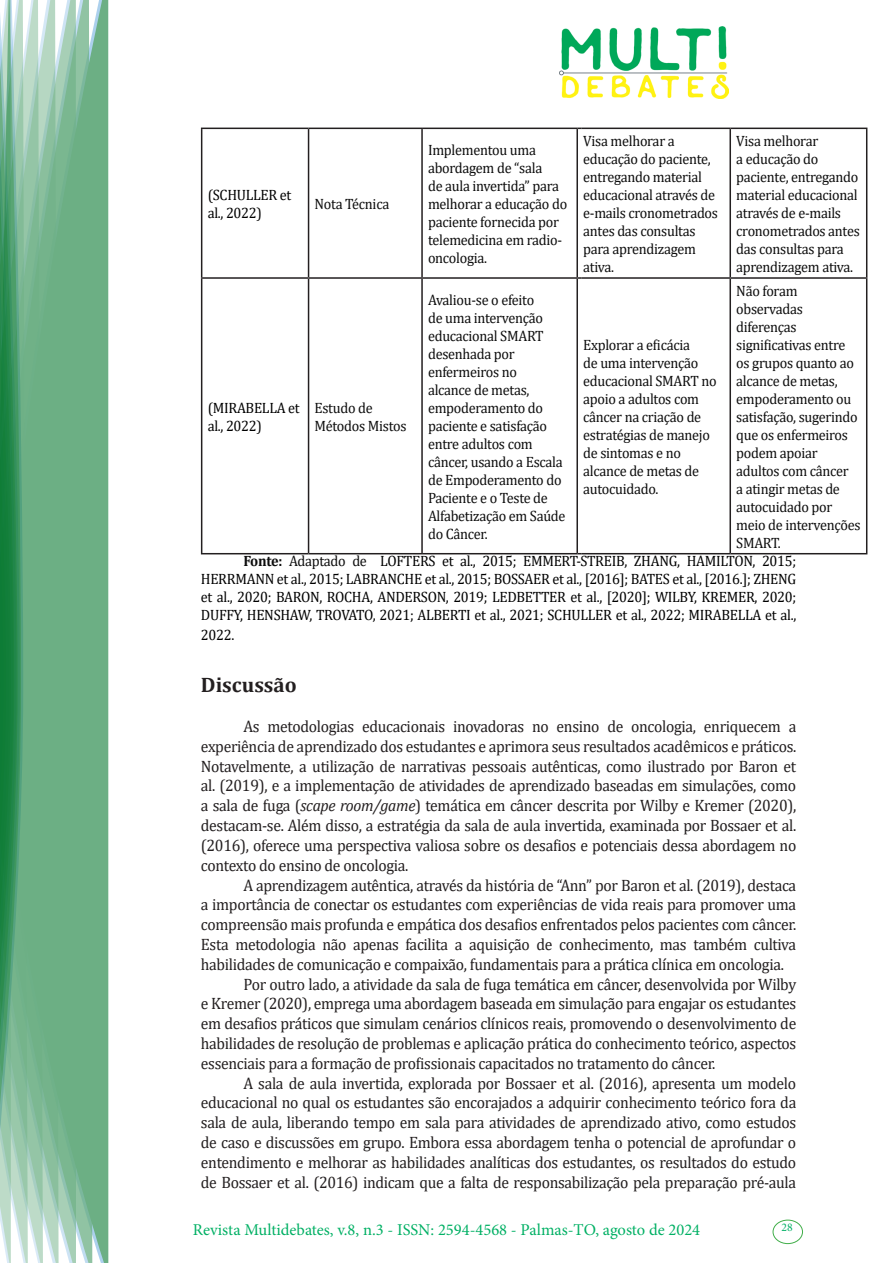
<style>
.page{position:relative;width:893px;height:1263px;background:#fff}
.page>*{position:absolute;margin:0;border:0;box-sizing:border-box;transform-origin:0 0}
.Titulo_2{font:700 21px "Cambria";color:#231f20}
.texto{font:16.5px/19.8px "Cambria";letter-spacing:-.02em;color:#231f20;text-align:justify;scale:.95 1}
.t1{font:16.5px "Minion Pro";color:#00b064}
.texto-2{font:15px/18px "Cambria";letter-spacing:-.02em;color:#0d0d0d;scale:.95 1}
.texto-3{font:15px/18px "Cambria";letter-spacing:-.02em;color:#000;scale:.95 1}
.t2{font:11.7px "Minion Pro";color:#00b064}
.s1{font-weight:700;color:#0d0d0d}
.s2{color:#0d0d0d}
.s3{font-style:italic}
</style>
<div class="page">
<img style="left:559px;top:26px;width:169px;height:72px">
<div style="left:95px;top:0;width:14px;height:1263px;background:#6caf84"></div>
<svg style="left:79px;top:0;width:16px;height:1263px;background:#71b289"></svg>
<svg style="left:62px;top:0;width:17px;height:1263px;background:#75b48c"></svg>
<svg style="left:45px;top:0;width:17px;height:1263px;background:#7cb792"></svg>
<svg style="left:30px;top:0;width:15px;height:1263px;background:#80ba96"></svg>
<svg style="left:0;top:0;width:30px;height:1263px;background:#61a97f"></svg>
<div style="left:772px;top:1219px;width:31px;height:25px;border:1px solid #40ae49;border-radius:50%"></div>
<hr style="left:201px;top:128px;width:108px;height:1px;background:#231f20">
<hr style="left:201px;top:129px;width:1px;height:148px;background:#231f20">
<hr style="left:309px;top:128px;width:113px;height:1px;background:#231f20">
<hr style="left:308px;top:129px;width:1px;height:148px;background:#231f20">
<hr style="left:422px;top:128px;width:155px;height:1px;background:#231f20">
<hr style="left:421px;top:129px;width:2px;height:148px;background:#231f20">
<hr style="left:576px;top:129px;width:2px;height:148px;background:#231f20">
<hr style="left:582px;top:128px;width:148px;height:1px;background:#231f20">
<hr style="left:730px;top:128px;width:137px;height:1px;background:#231f20">
<hr style="left:729px;top:129px;width:2px;height:148px;background:#231f20">
<hr style="left:866px;top:129px;width:1px;height:148px;background:#231f20">
<hr style="left:201px;top:277px;width:108px;height:2px;background:#231f20">
<hr style="left:201px;top:279px;width:1px;height:274px;background:#231f20">
<hr style="left:309px;top:277px;width:113px;height:2px;background:#231f20">
<hr style="left:308px;top:279px;width:1px;height:274px;background:#231f20">
<hr style="left:422px;top:277px;width:155px;height:2px;background:#231f20">
<hr style="left:421px;top:279px;width:2px;height:274px;background:#231f20">
<hr style="left:576px;top:279px;width:2px;height:274px;background:#231f20">
<hr style="left:582px;top:277px;width:148px;height:2px;background:#231f20">
<hr style="left:730px;top:277px;width:137px;height:2px;background:#231f20">
<hr style="left:729px;top:279px;width:2px;height:274px;background:#231f20">
<hr style="left:866px;top:279px;width:1px;height:274px;background:#231f20">
<hr style="left:201px;top:553px;width:108px;height:1px;background:#231f20">
<hr style="left:309px;top:553px;width:113px;height:1px;background:#231f20">
<hr style="left:422px;top:553px;width:155px;height:1px;background:#231f20">
<hr style="left:582px;top:553px;width:148px;height:1px;background:#231f20">
<hr style="left:730px;top:553px;width:137px;height:1px;background:#231f20">
<p class="texto-3" style="left:208px;top:186px;width:90px">(SCHULLER et al., 2022)</p>
<p class="texto-2" style="left:315px;top:195px;width:80px">Nota Técnica</p>
<p class="texto-2" style="left:428px;top:141px;width:148px">Implementou uma abordagem de “sala<br>de aula invertida” para melhorar a educação do paciente fornecida por telemedicina em radio&shy;oncologia.</p>
<p class="texto-2" style="left:583px;top:132px;width:143px">Visa melhorar a educação do paciente, entregando material educacional através de e-mails cronometrados antes das consultas para aprendizagem ativa.</p>
<p class="texto-2" style="left:736px;top:132px;width:132px">Visa melhorar<br>a educação do paciente, entregando material educacional através de e-mails cronometrados antes das consultas para aprendizagem ativa.</p>
<p class="texto-2" style="left:736px;top:281px;width:132px">Não foram observadas diferenças significativas entre os grupos quanto ao alcance de metas, empoderamento ou satisfação, sugerindo que os enfermeiros podem apoiar adultos com câncer<br>a atingir metas de autocuidado por meio de intervenções<br>SMART.</p>
<p class="texto-3" style="left:201px;top:552px;width:628px;text-align:justify;text-indent:43px"><span class="s1">Fonte:</span> <span class="s2">Adaptado de</span> LOFTERS et al., 2015; EMMERT-STREIB, ZHANG, HAMILTON, 2015; HERRMANN et al., 2015; LABRANCHE et al., 2015; BOSSAER et al., [2016]; BATES et al., [2016.]; ZHENG et al., 2020; BARON, ROCHA, ANDERSON, 2019; LEDBETTER et al., [2020]; WILBY, KREMER, 2020; DUFFY, HENSHAW, TROVATO, 2021; ALBERTI et al., 2021; SCHULLER et al., 2022; MIRABELLA et al.,</p>
<p class="texto-3" style="left:201px;top:626px;width:37px">2022.</p>
<p class="Titulo_2" style="left:201px;top:670px;width:97px">Discussão</p>
<p class="texto" style="left:201px;top:716px;width:628px;text-indent:43px">As metodologias educacionais inovadoras no ensino de oncologia, enriquecem a experiência de aprendizado dos estudantes e aprimora seus resultados acadêmicos e práticos.<br>Notavelmente, a utilização de narrativas pessoais autênticas, como ilustrado por Baron et al. (2019), e a implementação de atividades de aprendizado baseadas em simulações, como a sala de fuga (<span class="s3">scape room/game</span>) temática em câncer descrita por Wilby e Kremer (2020), destacam-se. Além disso, a estratégia da sala de aula invertida, examinada por Bossaer et al. (2016), oferece uma perspectiva valiosa sobre os desafios e potenciais dessa abordagem no contexto do ensino de oncologia.</p>
<p class="texto" style="left:201px;top:875px;width:628px;text-indent:43px">A aprendizagem autêntica, através da história de “Ann” por Baron et al. (2019), destaca a importância de conectar os estudantes com experiências de vida reais para promover uma compreensão mais profunda e empática dos desafios enfrentados pelos pacientes com câncer.<br>Esta metodologia não apenas facilita a aquisição de conhecimento, mas também cultiva habilidades de comunicação e compaixão, fundamentais para a prática clínica em oncologia.</p>
<p class="texto" style="left:201px;top:974px;width:628px;text-indent:43px">Por outro lado, a atividade da sala de fuga temática em câncer, desenvolvida por Wilby e Kremer (2020), emprega uma abordagem baseada em simulação para engajar os estudantes em desafios práticos que simulam cenários clínicos reais, promovendo o desenvolvimento de habilidades de resolução de problemas e aplicação prática do conhecimento teórico, aspectos essenciais para a formação de profissionais capacitados no tratamento do câncer.</p>
<p class="texto" style="left:201px;top:1073px;width:628px;text-indent:43px">A sala de aula invertida, explorada por Bossaer et al. (2016), apresenta um modelo educacional no qual os estudantes são encorajados a adquirir conhecimento teórico fora da sala de aula, liberando tempo em sala para atividades de aprendizado ativo, como estudos de caso e discussões em grupo. Embora essa abordagem tenha o potencial de aprofundar o entendimento e melhorar as habilidades analíticas dos estudantes, os resultados do estudo de Bossaer et al. (2016) indicam que a falta de responsabilização pela preparação pré-aula</p>
<p class="texto-2" style="left:428px;top:290px;width:146px">Avaliou-se o efeito<br>de uma intervenção educacional SMART desenhada por enfermeiros no<br>alcance de metas, empoderamento do paciente e satisfação entre adultos com câncer, usando a Escala de Empoderamento do<br>Paciente e o Teste de<br>Alfabetização em Saúde do Câncer.</p>
<p class="texto-2" style="left:583px;top:335px;width:142px">Explorar a eficácia<br>de uma intervenção educacional SMART no apoio a adultos com câncer na criação de estratégias de manejo de sintomas e no alcance de metas de autocuidado.</p>
<p class="texto-3" style="left:208px;top:398px;width:98px">(MIRABELLA et al., 2022)</p>
<p class="texto-2" style="left:315px;top:398px;width:98px">Estudo de<br>Métodos Mistos</p>
<p class="t1" style="left:193px;top:1218px;width:509px">Revista Multidebates, v.8, n.3 - ISSN: 2594-4568 - Palmas-TO, agosto de 2024</p>
<p class="t2" style="left:781px;top:1219px;width:13px">28</p>
</div>
